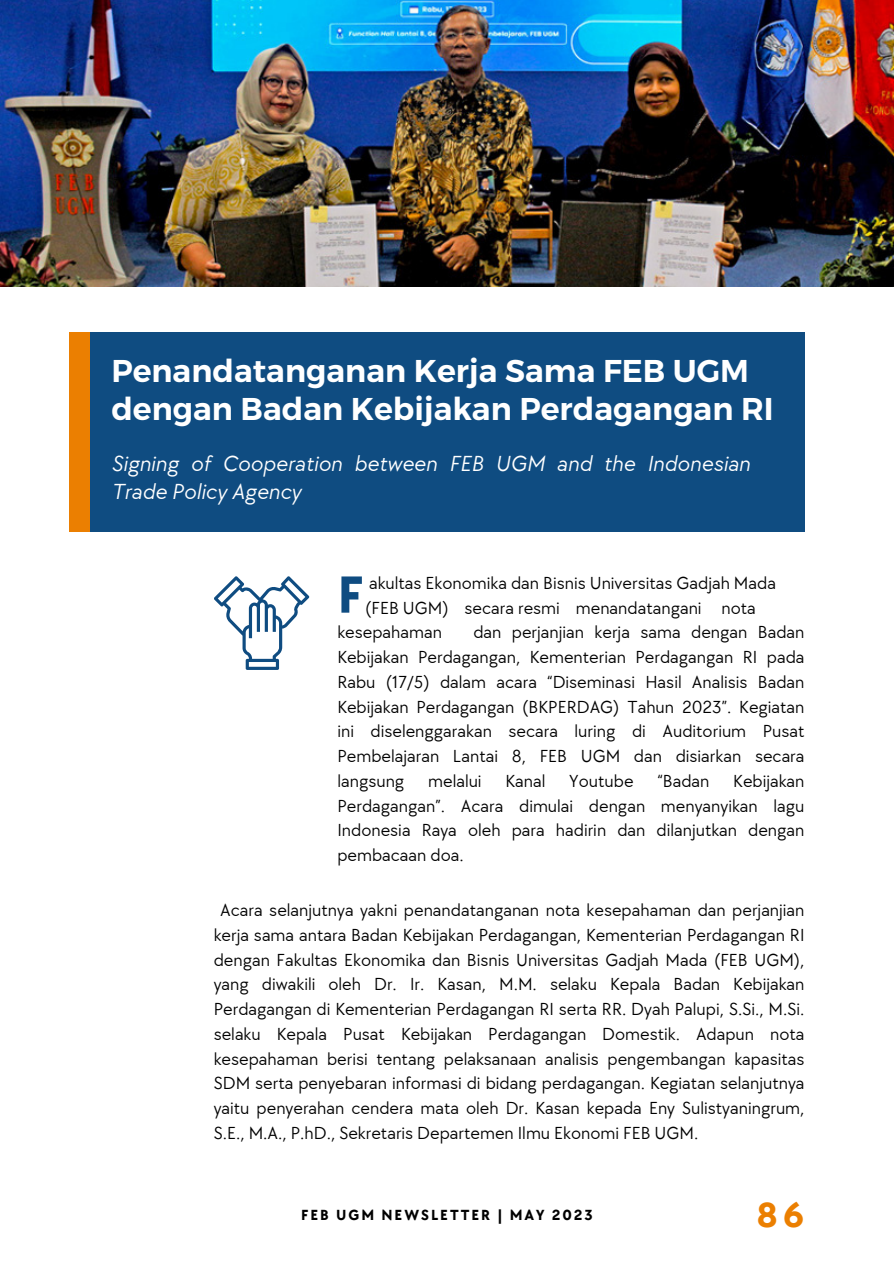
<style>
.page{position:relative;width:894px;height:1264px;background:#fff}
.page>*{position:absolute;margin:0;border:0;box-sizing:border-box;transform-origin:0 0}
.t1{font:700 54px "TT Chocolates";color:#0f4c81}
.t2{font:700 36px "TT Chocolates";color:#eb7f01}
.t3{font:31.5px/38.2px "Trueno S Bd";color:#fff}
.t4{font:italic 22.5px/28.2px "TT Chocolates";color:#fff}
.t5{font:18px/24.8px "TT Chocolates";color:#000;text-align:justify}
.t6{font:700 15.15px "TT Chocolates";letter-spacing:.13em;color:#000}
</style>
<div class="page">
<img style="left:0;top:0;width:893px;height:287px">
<div style="left:89px;top:332px;width:715px;height:199px;background:#0f4c81"></div>
<div style="left:69px;top:332px;width:21px;height:199px;background:#eb7f01"></div>
<svg style="left:214px;top:576px;width:95px;height:93px"></svg>
<h3 class="t3" style="left:111px;top:351px;width:663px">Penandatanganan Kerja Sama FEB UGM dengan Badan Kebijakan Perdagangan RI</h3>
<p class="t4" style="left:111px;top:450px;width:640px">Signing of Cooperation between FEB UGM and the Indonesian<br>Trade Policy Agency</p>
<p class="t5" style="left:369px;top:571px;width:408px">akultas Ekonomika dan Bisnis Universitas Gadjah Mada</p>
<p class="t5" style="left:365px;top:595px;width:392px">(FEB UGM) secara resmi menandatangani nota</p>
<p class="t5" style="left:337px;top:620px;width:106px">kesepahaman</p>
<h1 class="t1" style="left:337px;top:564px;width:28px">F</h1>
<p class="t5" style="left:337px;top:620px;width:468px;text-indent:136px">dan perjanjian kerja sama dengan Badan Kebijakan Perdagangan, Kementerian Perdagangan RI pada Rabu (17/5) dalam acara “Diseminasi Hasil Analisis Badan Kebijakan Perdagangan (BKPERDAG) Tahun 2023”. Kegiatan ini diselenggarakan secara luring di Auditorium Pusat Pembelajaran Lantai 8, FEB UGM dan disiarkan secara langsung</p>
<p class="t5" style="left:337px;top:769px;width:468px;text-indent:396px">Kebijakan Perdagangan”. Acara dimulai dengan menyanyikan lagu Indonesia Raya oleh para hadirin dan dilanjutkan dengan pembacaan doa.</p>
<p class="t5" style="left:428px;top:769px;width:55px">melalui</p>
<p class="t5" style="left:505px;top:769px;width:41px">Kanal</p>
<p class="t5" style="left:569px;top:769px;width:66px">Youtube</p>
<p class="t5" style="left:657px;top:769px;width:54px">“Badan</p>
<p class="t5" style="left:214px;top:898px;width:592px;text-indent:6px">Acara selanjutnya yakni penandatanganan nota kesepahaman dan perjanjian kerja sama antara Badan Kebijakan Perdagangan, Kementerian Perdagangan RI dengan Fakultas Ekonomika dan Bisnis Universitas Gadjah Mada (FEB UGM), yang diwakili oleh Dr. Ir. Kasan, M.M. selaku Kepala Badan Kebijakan Perdagangan di Kementerian Perdagangan RI serta RR. Dyah Palupi, S.Si., M.Si. selaku Kepala Pusat Kebijakan Perdagangan Domestik. Adapun nota kesepahaman berisi tentang pelaksanaan analisis pengembangan kapasitas SDM serta penyebaran informasi di bidang perdagangan. Kegiatan selanjutnya yaitu penyerahan cendera mata oleh Dr. Kasan kepada Eny Sulistyaningrum, S.E., M.A., P.hD., Sekretaris Departemen Ilmu Ekonomi FEB UGM.</p>
<p class="t6" style="left:301px;top:1206px;width:293px">FEB UGM NEWSLETTER | MAY 2023</p>
<h2 class="t2" style="left:756px;top:1194px;width:48px">86</h2>
</div>
